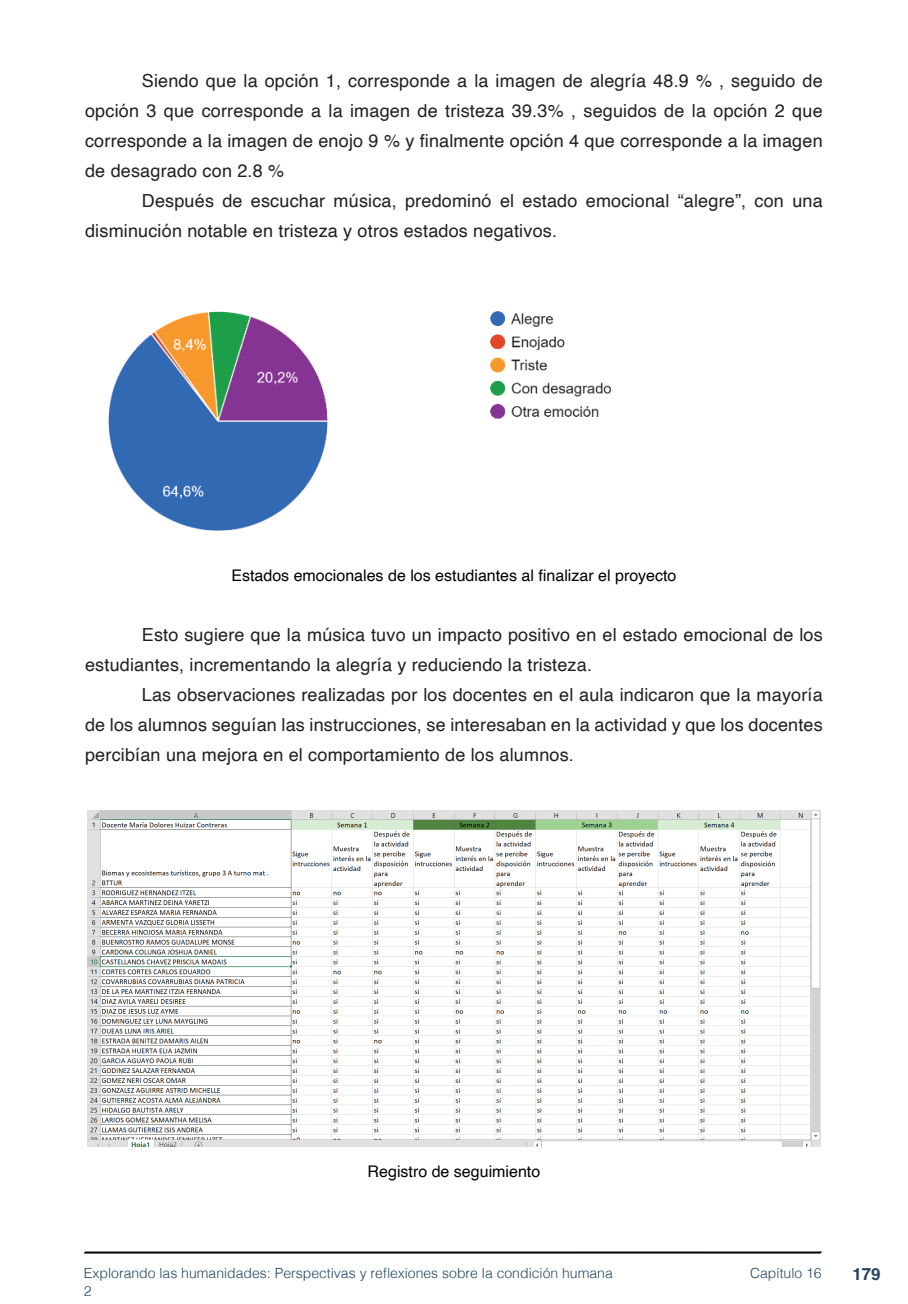
<style>
.page{position:relative;width:908px;height:1304px;background:#fff}
.page>*{position:absolute;margin:0;border:0;box-sizing:border-box;transform-origin:0 0}
.txt{font:18px/30px "Helvetica";letter-spacing:.01em;color:#231f20;text-align:justify}
.t1{font:700 16.8px "Helvetica";color:#23445f}
.imagens_graf_tab{font:16px "Helvetica";color:#000}
.t2{font:300 14px/18px "Helvetica";color:#23445f}
</style>
<div class="page">
<svg style="left:84px;top:1251px;width:737px;height:3px;background:#515151"></svg>
<img style="left:108px;top:311px;width:504px;height:220px">
<img style="left:87px;top:811px;width:733px;height:335px">
<p class="txt" style="left:85px;top:66px;width:738px;text-indent:57px">Siendo que la opción 1, corresponde a la imagen de alegría 48.9 % , seguido de opción 3 que corresponde a la imagen de tristeza 39.3% , seguidos de la opción 2 que corresponde a la imagen de enojo 9 % y finalmente opción 4 que corresponde a la imagen de desagrado con 2.8 %</p>
<p class="txt" style="left:85px;top:186px;width:738px;text-indent:57px">Después de escuchar música, predominó el estado emocional “alegre”, con una disminución notable en tristeza y otros estados negativos.</p>
<p class="imagens_graf_tab" style="left:231px;top:563px;width:446px">Estados emocionales de los estudiantes al finalizar el proyecto</p>
<p class="txt" style="left:85px;top:620px;width:738px;text-indent:57px">Esto sugiere que la música tuvo un impacto positivo en el estado emocional de los estudiantes, incrementando la alegría y reduciendo la tristeza.</p>
<p class="txt" style="left:85px;top:680px;width:738px;text-indent:57px">Las observaciones realizadas por los docentes en el aula indicaron que la mayoría de los alumnos seguían las instrucciones, se interesaban en la actividad y que los docentes percibían una mejora en el comportamiento de los alumnos.</p>
<p class="imagens_graf_tab" style="left:367px;top:1159px;width:174px">Registro de seguimiento</p>
<p class="t2" style="left:84px;top:1263px;width:530px">Explorando las humanidades: Perspectivas y reflexiones sobre la condición humana<br>2</p>
<p class="t2" style="left:749px;top:1263px;width:73px">Capítulo 16</p>
<p class="t1" style="left:851px;top:1264px;width:30px">179</p>
</div>
